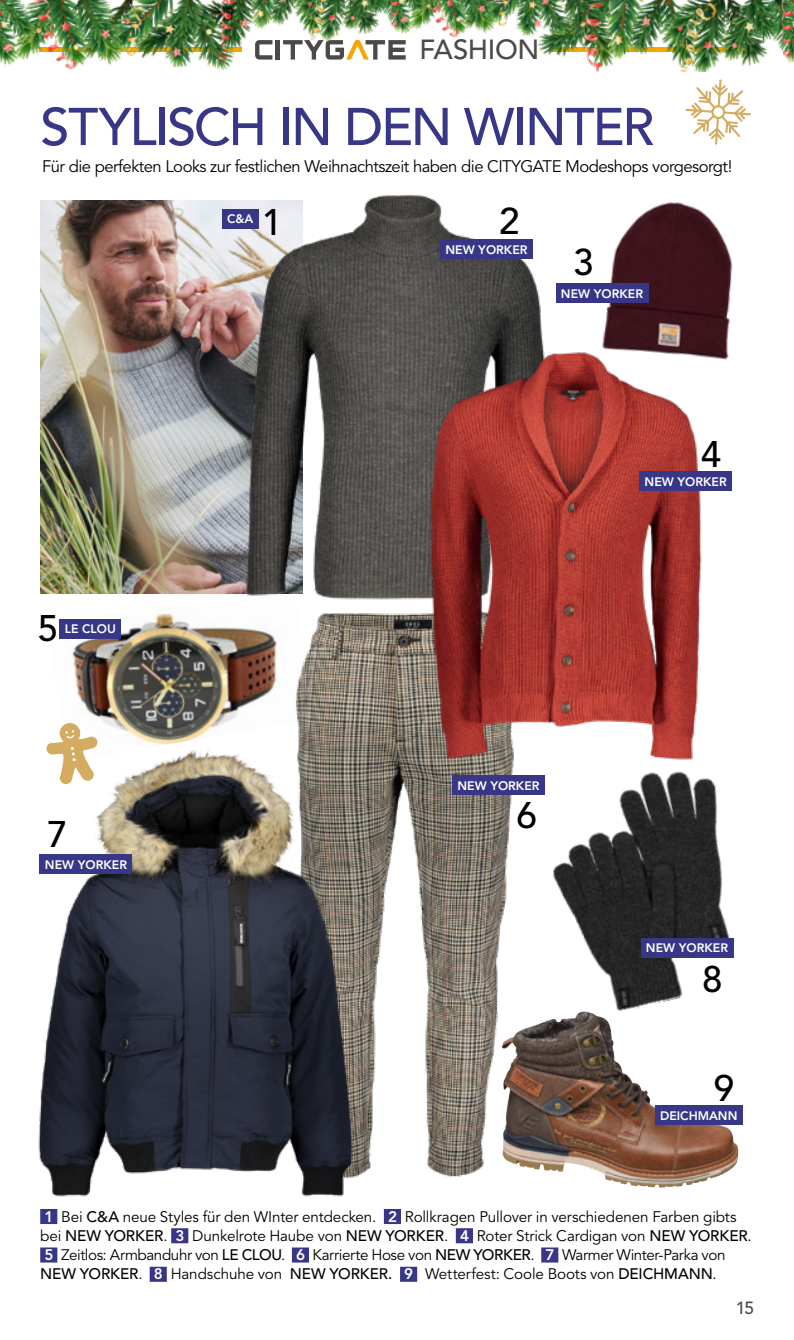
<style>
.page{position:relative;width:794px;height:1340px;background:#fff}
.page>*{position:absolute;margin:0;border:0;box-sizing:border-box;transform-origin:0 0}
.t1{font:500 52.5px "Avenir LT Std";letter-spacing:-.04em;color:#383686}
.t2{font:500 36.75px "Avenir LT Std";color:#000}
.t3{font:500 27.47px "Avenir LT Std";letter-spacing:-.015em;color:#4a4a49}
.t4{font:500 17.5px "Avenir LT Std";color:#4a4a49}
.t5{font:16.62px "Avenir LT Std";letter-spacing:-.03em;color:#000}
.t6{font:15.22px/19.2px "Avenir LT Std";letter-spacing:-.01em;color:#000}
.t7{font:800 12.25px "Avenir LT Std";color:#fff}
.s1{font-weight:800;color:#fff}
.s2{font-weight:500}
</style>
<div class="page">
<img style="left:59px;top:613px;width:190px;height:126px">
<div style="left:40px;top:1208px;width:17px;height:15px;background:#383686"></div>
<div style="left:384px;top:1208px;width:17px;height:15px;background:#383686"></div>
<div style="left:171px;top:1228px;width:17px;height:15px;background:#383686"></div>
<div style="left:456px;top:1228px;width:17px;height:15px;background:#383686"></div>
<div style="left:40px;top:1247px;width:17px;height:15px;background:#383686"></div>
<div style="left:292px;top:1247px;width:17px;height:15px;background:#383686"></div>
<div style="left:541px;top:1247px;width:17px;height:15px;background:#383686"></div>
<div style="left:150px;top:1266px;width:17px;height:15px;background:#383686"></div>
<div style="left:400px;top:1266px;width:17px;height:15px;background:#383686"></div>
<img style="left:40px;top:200px;width:155px;height:394px">
<img style="left:552px;top:771px;width:182px;height:240px">
<img style="left:605px;top:201px;width:128px;height:159px">
<img style="left:249px;top:613px;width:264px;height:564px">
<img style="left:195px;top:194px;width:410px;height:406px">
<img style="left:413px;top:345px;width:307px;height:425px">
<img style="left:502px;top:1011px;width:236px;height:176px">
<img style="left:38px;top:739px;width:390px;height:458px">
<div style="left:440px;top:239px;width:93px;height:20px;background:#383686"></div>
<div style="left:556px;top:283px;width:92px;height:20px;background:#383686"></div>
<div style="left:40px;top:854px;width:92px;height:20px;background:#383686"></div>
<div style="left:639px;top:471px;width:93px;height:20px;background:#383686"></div>
<div style="left:655px;top:1105px;width:87px;height:20px;background:#383686"></div>
<div style="left:640px;top:937px;width:93px;height:20px;background:#383686"></div>
<div style="left:452px;top:775px;width:93px;height:20px;background:#383686"></div>
<div style="left:60px;top:618px;width:61px;height:20px;background:#383686"></div>
<div style="left:222px;top:209px;width:37px;height:20px;background:#383686"></div>
<svg style="left:258px;top:43px;width:14px;height:17px"></svg>
<hr style="left:276px;top:40px;width:4px;height:20px;background:#4a4a49">
<svg style="left:283px;top:43px;width:123px;height:17px"></svg>
<svg style="left:685px;top:79px;width:66px;height:66px"></svg>
<svg style="left:46px;top:722px;width:52px;height:62px"></svg>
<img style="left:0;top:0;width:258px;height:71px">
<img style="left:538px;top:0;width:256px;height:72px">
<img style="left:250px;top:0;width:321px;height:43px">
<h3 class="t3" style="left:419px;top:34px;width:121px">FASHION</h3>
<h1 class="t1" style="left:40px;top:96px;width:615px">STYLISCH IN DEN WINTER</h1>
<p class="t5" style="left:42px;top:157px;width:691px">Für die perfekten Looks zur festlichen Weihnachtszeit haben die CITYGATE Modeshops vorgesorgt!</p>
<p class="t7" style="left:227px;top:212px;width:28px">C&amp;A</p>
<h2 class="t2" style="left:262px;top:201px;width:22px">1</h2>
<h2 class="t2" style="left:38px;top:607px;width:22px">5</h2>
<p class="t7" style="left:65px;top:621px;width:53px">LE CLOU</p>
<h2 class="t2" style="left:47px;top:813px;width:22px">7</h2>
<p class="t7" style="left:45px;top:857px;width:84px">NEW YORKER</p>
<h2 class="t2" style="left:499px;top:200px;width:22px">2</h2>
<p class="t7" style="left:445px;top:242px;width:84px">NEW YORKER</p>
<h2 class="t2" style="left:573px;top:241px;width:22px">3</h2>
<p class="t7" style="left:561px;top:286px;width:84px">NEW YORKER</p>
<h2 class="t2" style="left:700px;top:433px;width:22px">4</h2>
<p class="t7" style="left:644px;top:474px;width:84px">NEW YORKER</p>
<p class="t7" style="left:457px;top:778px;width:84px">NEW YORKER</p>
<h2 class="t2" style="left:516px;top:794px;width:22px">6</h2>
<p class="t7" style="left:646px;top:940px;width:84px">NEW YORKER</p>
<h2 class="t2" style="left:702px;top:957px;width:22px">8</h2>
<h2 class="t2" style="left:714px;top:1067px;width:22px">9</h2>
<p class="t7" style="left:660px;top:1108px;width:79px">DEICHMANN</p>
<p class="t6" style="left:40px;top:1207px;width:713px"><span class="s1">1</span> Bei <span class="s2">C&amp;A</span> neue Styles für den WInter entdecken. <span class="s1">2</span> Rollkragen Pullover in verschiedenen Farben gibts bei <span class="s2">NEW YORKER</span>. <span class="s1">3</span> Dunkelrote Haube von <span class="s2">NEW YORKER</span>. <span class="s1">4</span> Roter Strick Cardigan von <span class="s2">NEW YORKER</span>.<br><span class="s1">5</span> Zeitlos: Armbanduhr von <span class="s2">LE CLOU</span>. <span class="s1">6</span> Karrierte Hose von <span class="s2">NEW YORKER</span>. <span class="s1">7</span> Warmer Winter-Parka von <span class="s2">NEW YORKER</span>. <span class="s1">8</span> Handschuhe von <span class="s2">NEW YORKER.</span> <span class="s1">9</span> Wetterfest: Coole Boots von <span class="s2">DEICHMANN</span>.</p>
<p class="t4" style="left:736px;top:1297px;width:20px">15</p>
</div>
